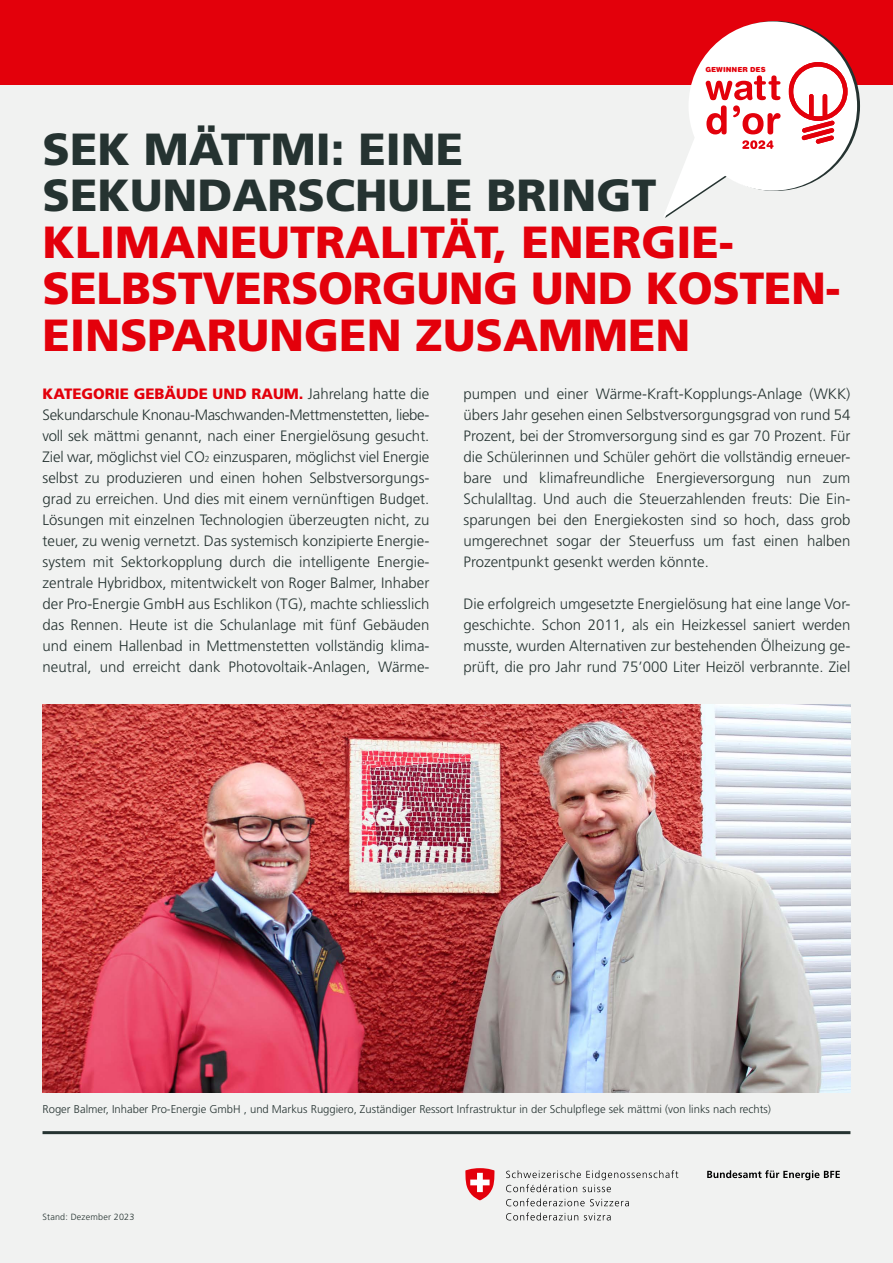
<style>
.page{position:relative;width:893px;height:1263px;background:#f1f2f1}
.page>*{position:absolute;margin:0;border:0;box-sizing:border-box;transform-origin:0 0}
.t1{font:900 45px/46.5px "Frutiger LT Std";color:#e3000b}
.t2{font:900 45px/46.5px "Frutiger LT Std";color:#253331}
.t3{font:300 15px/21px "Frutiger LT Std";color:#253331;text-align:justify}
.t4{font:300 11.25px "Frutiger LT Std";color:#253331}
.t5{font:300 9px "Frutiger LT Std";letter-spacing:.02em;color:#253331}
.t6{font:900 7.05px "Helvetica Rounded LT Std";color:#e3000b}
.s1{font-weight:900;color:#e3000b}
.s2{font-size:8.7px}
</style>
<div class="page">
<hr style="left:43px;top:1131px;width:807px;height:3px;background:#253331">
<div style="left:0;top:0;width:893px;height:84px;background:#e3000b"></div>
<svg style="left:707px;top:1170px;width:133px;height:10px"></svg>
<svg style="left:506px;top:1170px;width:172px;height:22px"></svg>
<svg style="left:506px;top:1198px;width:123px;height:8px"></svg>
<svg style="left:506px;top:1212px;width:72px;height:8px"></svg>
<svg style="left:584px;top:1213px;width:27px;height:7px"></svg>
<svg style="left:465px;top:1168px;width:30px;height:32px"></svg>
<img style="left:43px;top:705px;width:807px;height:387px">
<svg style="left:663px;top:21px;width:197px;height:197px"></svg>
<p class="t6" style="left:705px;top:65px;width:62px">GEWINNER DES</p>
<h1 class="t2" style="left:43px;top:126px;width:615px">SEK MÄTTMI: EINE<br>SEKUNDARSCHULE BRINGT</h1>
<h1 class="t1" style="left:43px;top:219px;width:797px">KLIMANEUTRALITÄT, ENERGIE-<br>SELBSTVERSORGUNG UND KOSTEN-<br>EINSPARUNGEN ZUSAMMEN</h1>
<p class="t3" style="left:463px;top:384px;width:388px">pumpen und einer Wärme-Kraft-Kopplungs-Anlage (WKK) übers Jahr gesehen einen Selbstversorgungsgrad von rund 54<br>Prozent, bei der Stromversorgung sind es gar 70 Prozent. Für die Schülerinnen und Schüler gehört die vollständig erneuer&shy;bare und klimafreundliche Energieversorgung nun zum Schulalltag. Und auch die Steuerzahlenden freuts: Die Ein&shy;sparungen bei den Energiekosten sind so hoch, dass grob umgerechnet sogar der Steuerfuss um fast einen halben Prozentpunkt gesenkt werden könnte.</p>
<p class="t3" style="left:463px;top:594px;width:388px">Die erfolgreich umgesetzte Energielösung hat eine lange Vor&shy;geschichte. Schon 2011, als ein Heizkessel saniert werden musste, wurden Alternativen zur bestehenden Ölheizung ge&shy;prüft, die pro Jahr rund 75’000 Liter Heizöl verbrannte. Ziel</p>
<p class="t3" style="left:43px;top:384px;width:388px"><span class="s1">KATEGORIE GEBÄUDE UND RAUM.</span> Jahrelang hatte die Sekundarschule Knonau-Maschwanden-Mettmenstetten, liebe&shy;voll sek mättmi genannt, nach einer Energielösung gesucht.<br>Ziel war, möglichst viel CO<span class="s2">2</span> einzusparen, möglichst viel Energie selbst zu produzieren und einen hohen Selbstversorgungs&shy;grad zu erreichen. Und dies mit einem vernünftigen Budget.<br>Lösungen mit einzelnen Technologien überzeugten nicht, zu teuer, zu wenig vernetzt. Das systemisch konzipierte Energie&shy;system mit Sektorkopplung durch die intelligente Energie&shy;zentrale Hybridbox, mitentwickelt von Roger Balmer, Inhaber der Pro-Energie GmbH aus Eschlikon (TG), machte schliesslich das Rennen. Heute ist die Schulanlage mit fünf Gebäuden und einem Hallenbad in Mettmenstetten vollständig klima&shy;neutral, und erreicht dank Photovoltaik-Anlagen, Wärme-</p>
<p class="t4" style="left:43px;top:1103px;width:730px">Roger Balmer, Inhaber Pro-Energie GmbH , und Markus Ruggiero, Zuständiger Ressort Infrastruktur in der Schulpflege sek mättmi (von links nach rechts)</p>
<p class="t5" style="left:43px;top:1212px;width:93px">Stand: Dezember 2023</p>
</div>
